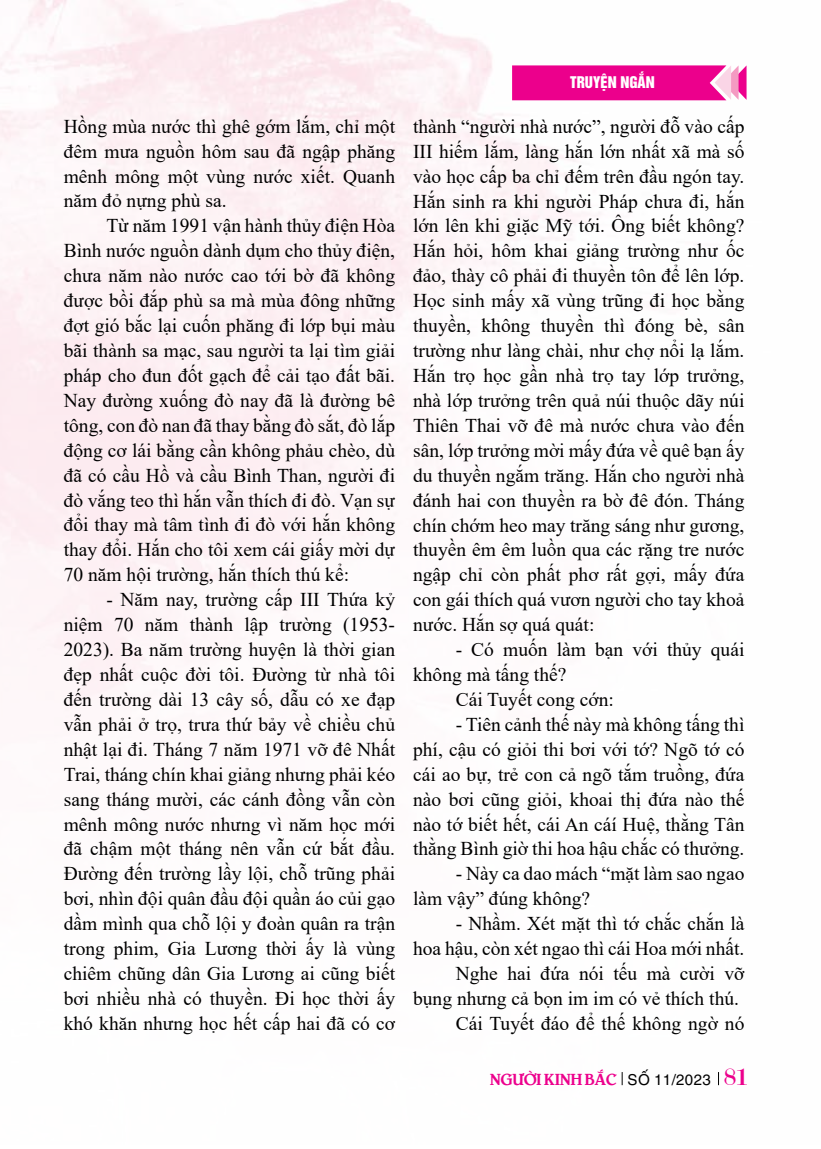
<style>
.page{position:relative;width:821px;height:1149px;background:#fff}
.page>*{position:absolute;margin:0;border:0;box-sizing:border-box;transform-origin:0 0}
.t1{font:19.5px/24.9px "Times New Roman";color:#000;text-align:justify}
.t2{font:15px "UTM Bienvenue";color:#ec008c}
.t3{font:14.7px "UTM Helvet Ins";color:#fff}
.s1{font-family:"UTM Helve";color:#000}
.s2{font-family:"Modern";font-size:25.65px}
</style>
<div class="page">
<img style="left:0;top:0;width:747px;height:1086px">
<svg style="left:622px;top:1071px;width:1px;height:13px"></svg>
<svg style="left:718px;top:1071px;width:1px;height:13px"></svg>
<svg style="left:512px;top:65px;width:234px;height:35px;background:#ef37a3"></svg>
<div style="left:533px;top:67px;width:158px;height:30px;background:#ec008c"></div>
<p class="t1" style="left:64px;top:113px;width:333px">Hồng mùa nước thì ghê gớm lắm, chỉ một đêm mưa nguồn hôm sau đã ngập phăng mênh mông một vùng nước xiết. Quanh năm đỏ nựng phù sa.</p>
<p class="t1" style="left:64px;top:213px;width:333px;text-indent:43px">Từ năm 1991 vận hành thủy điện Hòa Bình nước nguồn dành dụm cho thủy điện, chưa năm nào nước cao tới bờ đã không được bồi đắp phù sa mà mùa đông những đợt gió bắc lại cuốn phăng đi lớp bụi màu bãi thành sa mạc, sau người ta lại tìm giải pháp cho đun đốt gạch để cải tạo đất bãi.<br>Nay đường xuống đò nay đã là đường bê tông, con đò nan đã thay bằng đò sắt, đò lắp động cơ lái bằng cần không phảu chèo, dù đã có cầu Hồ và cầu Bình Than, người đi đò vắng teo thì hắn vẫn thích đi đò. Vạn sự đổi thay mà tâm tình đi đò với hắn không thay đổi. Hắn cho tôi xem cái giấy mời dự 70 năm hội trường, hắn thích thú kể:</p>
<p class="t1" style="left:64px;top:586px;width:333px;text-indent:43px">- Năm nay, trường cấp III Thứa kỷ niệm 70 năm thành lập trường (1953- 2023). Ba năm trường huyện là thời gian đẹp nhất cuộc đời tôi. Đường từ nhà tôi đến trường dài 13 cây số, dẫu có xe đạp vẫn phải ở trọ, trưa thứ bảy về chiều chủ nhật lại đi. Tháng 7 năm 1971 vỡ đê Nhất Trai, tháng chín khai giảng nhưng phải kéo sang tháng mười, các cánh đồng vẫn còn mênh mông nước nhưng vì năm học mới đã chậm một tháng nên vẫn cứ bắt đầu.<br>Đường đến trường lầy lội, chỗ trũng phải bơi, nhìn đội quân đầu đội quần áo củi gạo dầm mình qua chỗ lội y đoàn quân ra trận trong phim, Gia Lương thời ấy là vùng chiêm chũng dân Gia Lương ai cũng biết bơi nhiều nhà có thuyền. Đi học thời ấy khó khăn nhưng học hết cấp hai đã có cơ</p>
<p class="t3" style="left:570px;top:70px;width:86px">TRUYỆN NGẮN</p>
<p class="t1" style="left:413px;top:113px;width:333px">thành “người nhà nước”, người đỗ vào cấp III hiếm lắm, làng hắn lớn nhất xã mà số vào học cấp ba chỉ đếm trên đầu ngón tay.<br>Hắn sinh ra khi người Pháp chưa đi, hắn lớn lên khi giặc Mỹ tới. Ông biết không?<br>Hắn hỏi, hôm khai giảng trường như ốc đảo, thày cô phải đi thuyền tôn để lên lớp.<br>Học sinh mấy xã vùng trũng đi học bằng thuyền, không thuyền thì đóng bè, sân trường như làng chài, như chợ nổi lạ lắm.<br>Hắn trọ học gần nhà trọ tay lớp trưởng, nhà lớp trưởng trên quả núi thuộc dãy núi Thiên Thai vỡ đê mà nước chưa vào đến sân, lớp trưởng mời mấy đứa về quê bạn ấy du thuyền ngắm trăng. Hắn cho người nhà đánh hai con thuyền ra bờ đê đón. Tháng chín chớm heo may trăng sáng như gương, thuyền êm êm luồn qua các rặng tre nước ngập chỉ còn phất phơ rất gợi, mấy đứa con gái thích quá vươn người cho tay khoả nước. Hắn sợ quá quát:</p>
<p class="t1" style="left:455px;top:636px;width:290px">- Có muốn làm bạn với thủy quái</p>
<p class="t1" style="left:413px;top:661px;width:155px">không mà tấng thế?</p>
<p class="t1" style="left:455px;top:686px;width:160px">Cái Tuyết cong cớn:</p>
<p class="t1" style="left:413px;top:711px;width:333px;text-indent:43px">- Tiên cảnh thế này mà không tấng thì phí, cậu có giỏi thi bơi với tớ? Ngõ tớ có cái ao bự, trẻ con cả ngõ tắm truồng, đứa nào bơi cũng giỏi, khoai thị đứa nào thế nào tớ biết hết, cái An cáí Huệ, thằng Tân thằng Bình giờ thi hoa hậu chắc có thưởng.</p>
<p class="t1" style="left:413px;top:860px;width:333px;text-indent:43px">- Này ca dao mách “mặt làm sao ngao làm vậy” đúng không?</p>
<p class="t1" style="left:413px;top:910px;width:333px;text-align:right">- Nhầm. Xét mặt thì tớ chắc chắn là<br>hoa hậu, còn xét ngao thì cái Hoa mới nhất.<br>Nghe hai đứa nói tếu mà cười vỡ bụng nhưng cả bọn im im có vẻ thích thú.<br>Cái Tuyết đáo để thế không ngờ nó</p>
<p class="t2" style="left:490px;top:1066px;width:259px">NGƯỜI KINH BẮC <span class="s1">SỐ 11/2023</span> <span class="s2">81</span></p>
</div>
